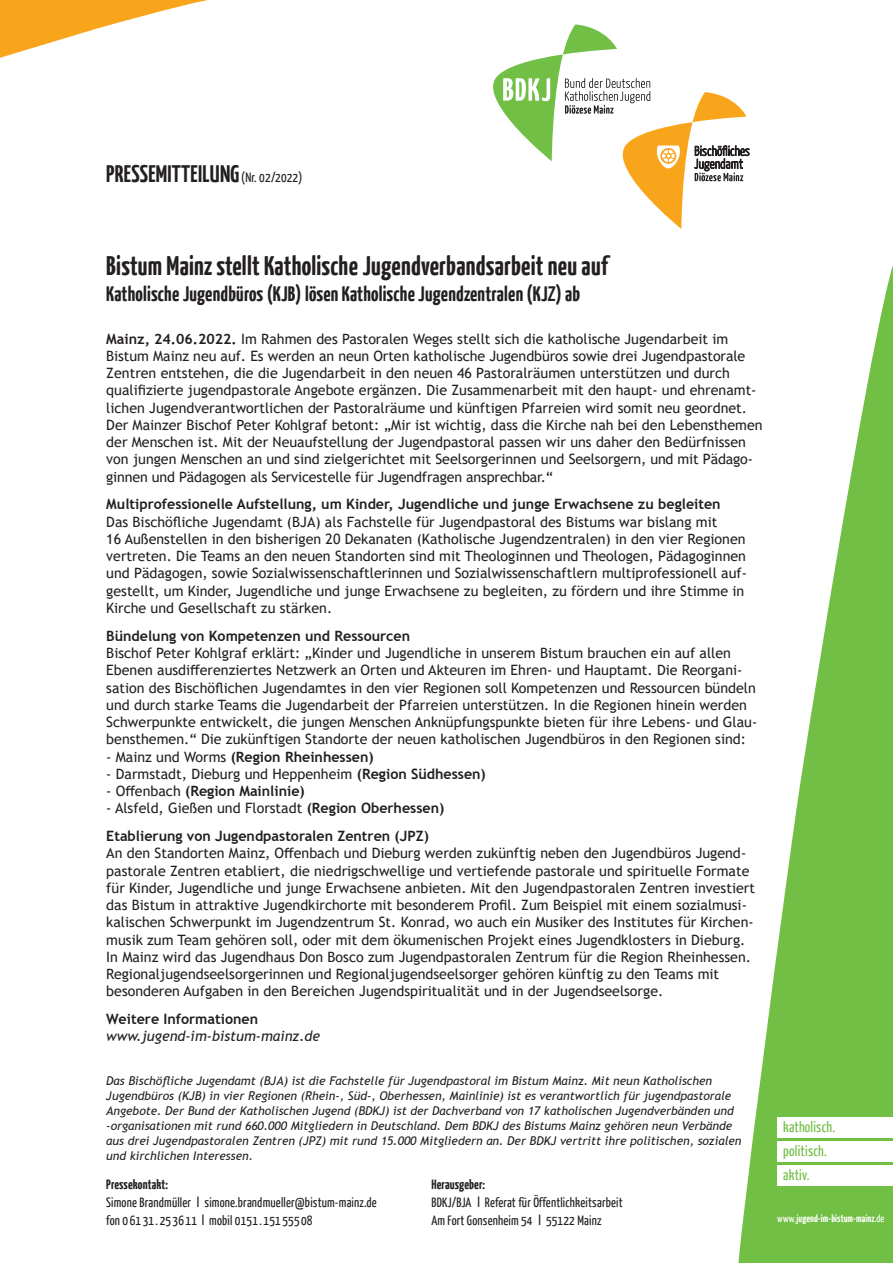
<style>
.page{position:relative;width:893px;height:1263px;background:#fff}
.page>*{position:absolute;margin:0;border:0;box-sizing:border-box;transform-origin:0 0}
.t1{font:700 27px "BDKJ";color:#231f20}
.t2{font:700 24px "BDKJ";color:#231f20}
.t3{font:700 21px "BDKJ";color:#231f20}
.t4{font:15px/24px "BDKJ";color:#71bf44}
.t5{font:14.25px/17.2px "Trebuchet MS";color:#231f20}
.t6{font:700 14.25px/27.8px "Trebuchet MS";color:#231f20}
.t7{font:italic 14.25px "Trebuchet MS";color:#231f20}
.t8{font:13.5px/18px "BDKJ";color:#231f20}
.t9{font:italic 12px/15px "Trebuchet MS";color:#231f20}
.t10{font:700 10.5px "BDKJ";color:#fff}
.s1{font-weight:400;font-size:13.5px}
.s2{font-weight:400;font-size:13.5px;color:#fff}
.s3{font-weight:700}
.s4{font-weight:400}
.s5{font-size:15px}
</style>
<div class="page">
<svg style="left:738px;top:265px;width:155px;height:998px;fill:#71bf44"></svg>
<div style="left:777px;top:1117px;width:116px;height:21px;background:#fff"></div>
<div style="left:777px;top:1141px;width:116px;height:21px;background:#fff"></div>
<div style="left:777px;top:1165px;width:116px;height:21px;background:#fff"></div>
<svg style="left:493px;top:24px;width:256px;height:205px"></svg>
<svg style="left:0;top:0;width:208px;height:58px"></svg>
<h2 class="t2" style="left:106px;top:158px;width:263px">PRESSEMITTEILUNG <span class="s1">(Nr. 02/2022)</span> <span class="s2">(Nr. 02/2011)</span></h2>
<h1 class="t1" style="left:106px;top:248px;width:504px">Bistum Mainz stellt Katholische Jugendverbandsarbeit neu auf</h1>
<h3 class="t3" style="left:106px;top:280px;width:475px">Katholische Jugendbüros (KJB) lösen Katholische Jugendzentralen (KJZ) ab</h3>
<p class="t5" style="left:106px;top:330px;width:658px"><span class="s3">Mainz, 24.06.2022.</span> Im Rahmen des Pastoralen Weges stellt sich die katholische Jugendarbeit im Bistum Mainz neu auf. Es werden an neun Orten katholische Jugendbüros sowie drei Jugendpastorale Zentren entstehen, die die Jugendarbeit in den neuen 46 Pastoralräumen unterstützen und durch qualifizierte jugendpastorale Angebote ergänzen. Die Zusammenarbeit mit den haupt- und ehrenamt&shy;lichen Jugendverantwortlichen der Pastoralräume und künftigen Pfarreien wird somit neu geordnet.<br>Der Mainzer Bischof Peter Kohlgraf betont: „Mir ist wichtig, dass die Kirche nah bei den Lebensthemen der Menschen ist. Mit der Neuaufstellung der Jugendpastoral passen wir uns daher den Bedürfnissen von jungen Menschen an und sind zielgerichtet mit Seelsorgerinnen und Seelsorgern, und mit Pädago&shy;ginnen und Pädagogen als Servicestelle für Jugendfragen ansprechbar.“</p>
<p class="t6" style="left:106px;top:490px;width:616px">Multiprofessionelle Aufstellung, um Kinder, Jugendliche und junge Erwachsene zu begleiten</p>
<p class="t5" style="left:106px;top:513px;width:642px">Das Bischöfliche Jugendamt (BJA) als Fachstelle für Jugendpastoral des Bistums war bislang mit<br>16 Außenstellen in den bisherigen 20 Dekanaten (Katholische Jugendzentralen) in den vier Regionen vertreten. Die Teams an den neuen Standorten sind mit Theologinnen und Theologen, Pädagoginnen und Pädagogen, sowie Sozialwissenschaftlerinnen und Sozialwissenschaftlern multiprofessionell auf&shy;gestellt, um Kinder, Jugendliche und junge Erwachsene zu begleiten, zu fördern und ihre Stimme in Kirche und Gesellschaft zu stärken.</p>
<p class="t6" style="left:106px;top:622px;width:305px">Bündelung von Kompetenzen und Ressourcen</p>
<p class="t5" style="left:106px;top:644px;width:653px">Bischof Peter Kohlgraf erklärt: „Kinder und Jugendliche in unserem Bistum brauchen ein auf allen Ebenen ausdifferenziertes Netzwerk an Orten und Akteuren im Ehren- und Hauptamt. Die Reorgani&shy;sation des Bischöflichen Jugendamtes in den vier Regionen soll Kompetenzen und Ressourcen bündeln und durch starke Teams die Jugendarbeit der Pfarreien unterstützen. In die Regionen hinein werden Schwerpunkte entwickelt, die jungen Menschen Anknüpfungspunkte bieten für ihre Lebens- und Glau&shy;bensthemen.“ Die zukünftigen Standorte der neuen katholischen Jugendbüros in den Regionen sind:</p>
<p class="t6" style="left:106px;top:743px;width:269px"><span class="s4">- Mainz und Worms</span> (Region Rheinhessen)</p>
<p class="t5" style="left:106px;top:765px;width:381px">- Darmstadt, Dieburg und Heppenheim <span class="s3">(Region Südhessen)</span></p>
<p class="t6" style="left:106px;top:777px;width:200px"><span class="s4">- Offenbach</span> (Region Mainlinie)</p>
<p class="t6" style="left:106px;top:794px;width:340px"><span class="s4">- Alsfeld, Gießen und Florstadt</span> (Region Oberhessen)<br>Etablierung von Jugendpastoralen Zentren (JPZ)</p>
<p class="t5" style="left:106px;top:844px;width:650px">An den Standorten Mainz, Offenbach und Dieburg werden zukünftig neben den Jugendbüros Jugend&shy;pastorale Zentren etabliert, die niedrigschwellige und vertiefende pastorale und spirituelle Formate für Kinder, Jugendliche und junge Erwachsene anbieten. Mit den Jugendpastoralen Zentren investiert das Bistum in attraktive Jugendkirchorte mit besonderem Profil. Zum Beispiel mit einem sozialmusi&shy;kalischen Schwerpunkt im Jugendzentrum St. Konrad, wo auch ein Musiker des Institutes für Kirchen&shy;musik zum Team gehören soll, oder mit dem ökumenischen Projekt eines Jugendklosters in Dieburg.<br>In Mainz wird das Jugendhaus Don Bosco zum Jugendpastoralen Zentrum für die Region Rheinhessen.<br>Regionaljugendseelsorgerinnen und Regionaljugendseelsorger gehören künftig zu den Teams mit besonderen Aufgaben in den Bereichen Jugendspiritualität und in der Jugendseelsorge.</p>
<p class="t6" style="left:106px;top:1005px;width:153px">Weitere Informationen</p>
<p class="t7" style="left:106px;top:1028px;width:215px">www.jugend-im-bistum-mainz.de</p>
<p class="t9" style="left:106px;top:1073px;width:637px">Das Bischöfliche Jugendamt (BJA) ist die Fachstelle für Jugendpastoral im Bistum Mainz. Mit neun Katholischen Jugendbüros (KJB) in vier Regionen (Rhein-, Süd-, Oberhessen, Mainlinie) ist es verantwortlich für jugendpastorale Angebote. Der Bund der Katholischen Jugend (BDKJ) ist der Dachverband von 17 katholischen Jugendverbänden und -organisationen mit rund 660.000 Mitgliedern in Deutschland. Dem BDKJ des Bistums Mainz gehören neun Verbände aus drei Jugendpastoralen Zentren (JPZ) mit rund 15.000 Mitgliedern an. Der BDKJ vertritt ihre politischen, sozialen und kirchlichen Interessen.</p>
<p class="t8" style="left:106px;top:1174px;width:272px"><span class="s3">Pressekontakt:<br></span>Simone Brandmüller <span class="s5">I</span> simone.brandmueller@bistum-mainz.de fon 06131.253611 <span class="s5">I</span> mobil 0151.15155508</p>
<p class="t8" style="left:431px;top:1174px;width:193px"><span class="s3">Herausgeber:<br></span>BDKJ/BJA <span class="s5">I</span> Referat für Öffentlichkeitsarbeit<br>Am Fort Gonsenheim 54 <span class="s5">I</span> 55122 Mainz</p>
<p class="t4" style="left:783px;top:1114px;width:54px">katholisch. politisch. aktiv.</p>
<p class="t10" style="left:777px;top:1211px;width:109px"><span class="s4">www.</span>jugend-im-bistum-mainz<span class="s4">.de</span></p>
</div>
